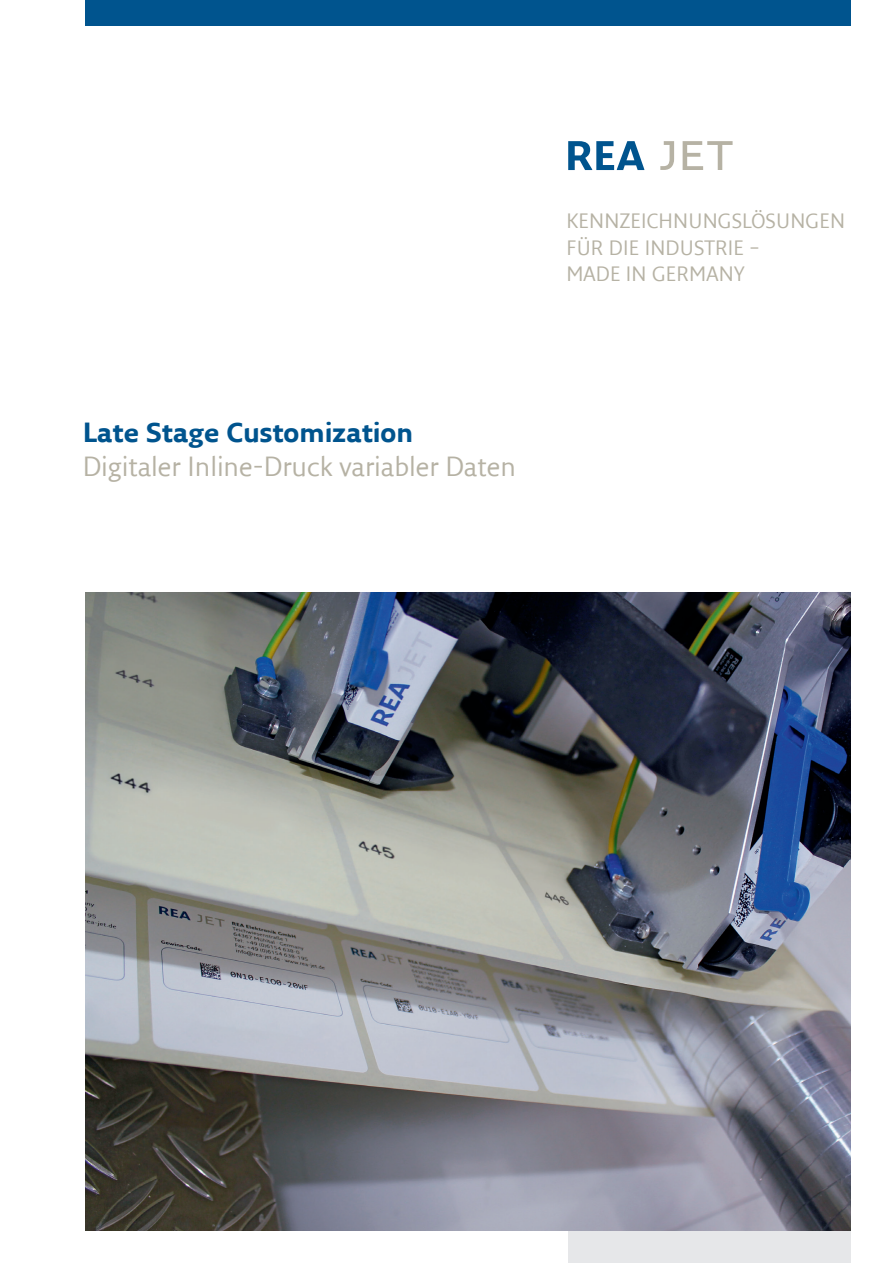
<style>
.page{position:relative;width:893px;height:1263px;background:#fff}
.page>*{position:absolute;margin:0;border:0;box-sizing:border-box;transform-origin:0 0}
.t1{font:27px "Fresco Sans LF";color:#b6b2a4}
.t2{font:700 27px "Fresco Sans LF";color:#00548e}
.t3{font:20.25px/26.2px "Fresco Sans LF";letter-spacing:.01em;color:#b6b2a4}
</style>
<div class="page">
<div style="left:568px;top:1230px;width:282px;height:33px;background:#e6e7e9"></div>
<div style="left:85px;top:0;width:765px;height:26px;background:#00548e"></div>
<img style="left:85px;top:592px;width:765px;height:638px">
<svg style="left:568px;top:141px;width:76px;height:29px"></svg>
<svg style="left:660px;top:141px;width:14px;height:29px"></svg>
<svg style="left:683px;top:141px;width:50px;height:29px"></svg>
<p class="t3" style="left:566px;top:208px;width:280px">KENNZEICHNUNGSLÖSUNGEN<br>FÜR DIE INDUSTRIE –<br>MADE IN GERMANY</p>
<h1 class="t2" style="left:83px;top:416px;width:332px">Late Stage Customization</h1>
<h1 class="t1" style="left:83px;top:450px;width:435px">Digitaler Inline-Druck variabler Daten</h1>
</div>
